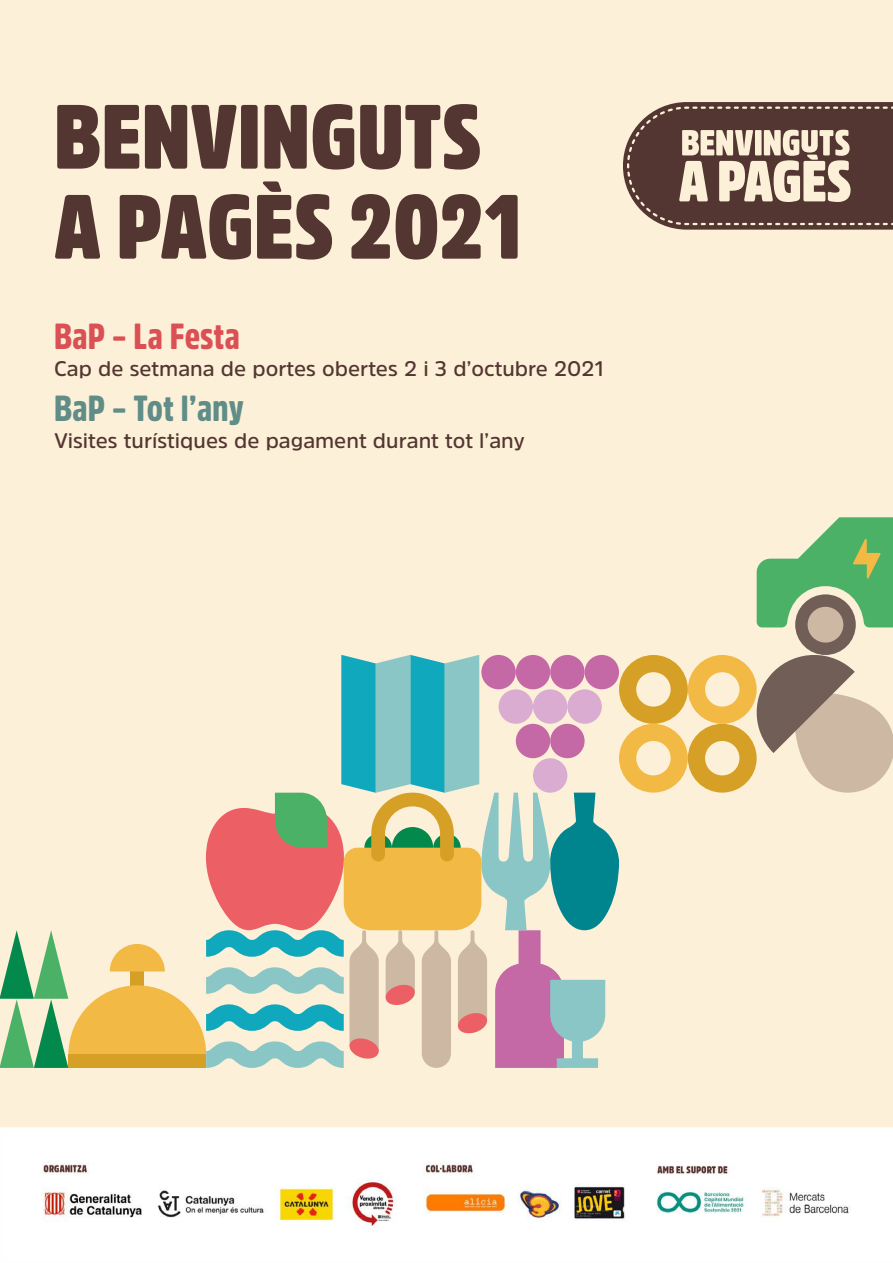
<style>
.page{position:relative;width:893px;height:1263px;background:#fcf0d8}
.page>*{position:absolute;margin:0;border:0;box-sizing:border-box;transform-origin:0 0}
.t1{font:900 90px/90px "Amsi Pro Cond";color:#533631}
.t2{font:900 36px "Amsi Pro Cond";letter-spacing:.01em;color:#608d88}
.t3{font:900 36px "Amsi Pro Cond";letter-spacing:.01em;color:#db5054}
.t4{font:600 21px "Amsi Pro";color:#533631}
</style>
<div class="page">
<div style="left:795px;top:594px;width:61px;height:61px;background:#705e57;border-radius:50%"></div>
<div style="left:808px;top:607px;width:35px;height:36px;background:#cdb9a3;border-radius:50%"></div>
<svg style="left:757px;top:517px;width:136px;height:110px"></svg>
<svg style="left:0;top:649px;width:893px;height:419px"></svg>
<img style="left:0;top:1127px;width:893px;height:136px">
<svg style="left:623px;top:102px;width:270px;height:128px"></svg>
<h1 class="t1" style="left:54px;top:90px;width:470px">BENVINGUTS<br>A PAGÈS 2021</h1>
<h2 class="t3" style="left:54px;top:311px;width:187px">BaP – La Festa</h2>
<p class="t4" style="left:54px;top:354px;width:552px">Cap de setmana de portes obertes 2 i 3 d’octubre 2021</p>
<h2 class="t2" style="left:54px;top:383px;width:191px">BaP – Tot l’any</h2>
<p class="t4" style="left:54px;top:426px;width:472px">Visites turístiques de pagament durant tot l’any</p>
</div>
